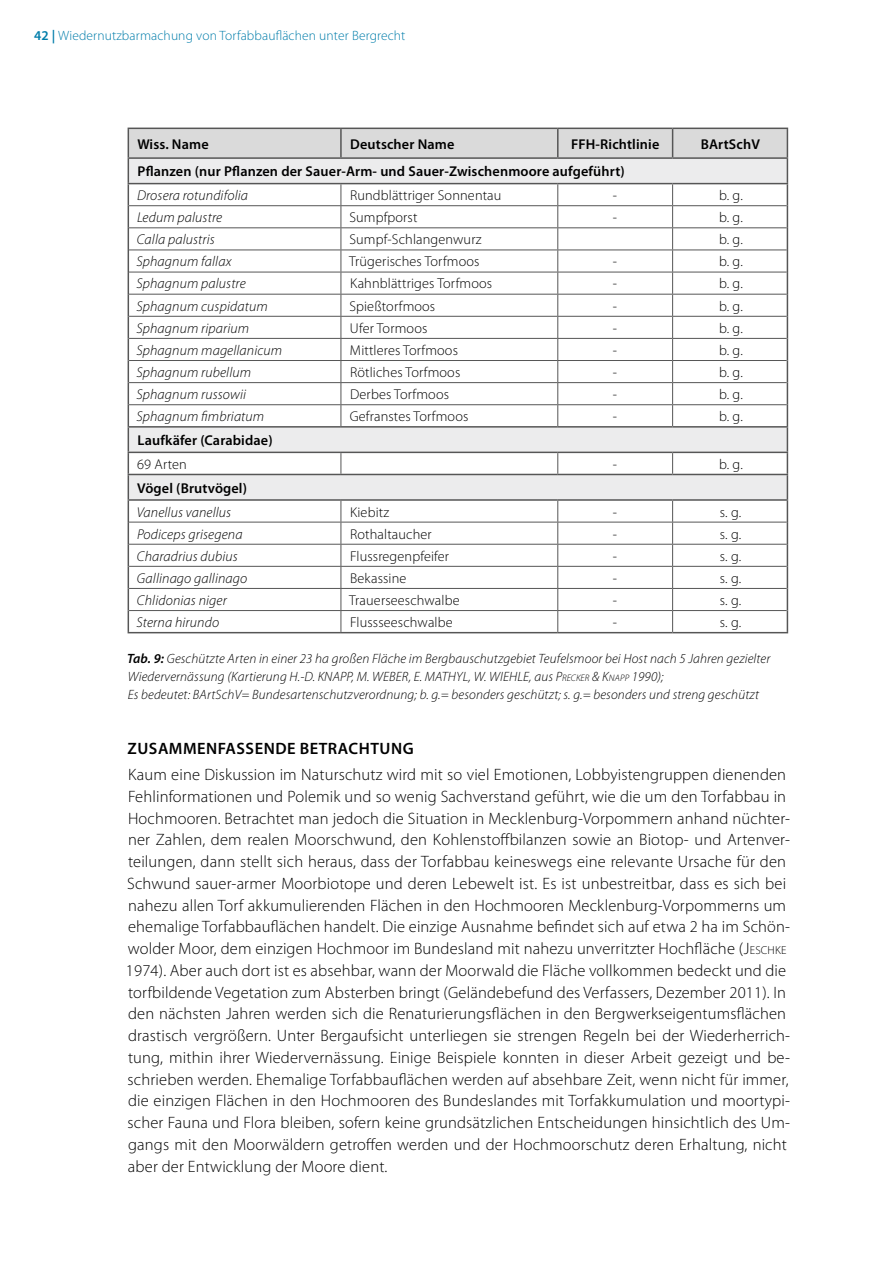
<style>
.page{position:relative;width:893px;height:1263px;background:#fff}
.page>*{position:absolute;margin:0;border:0;box-sizing:border-box;transform-origin:0 0}
.t1{font:300 16.5px/21.8px "Myriad Pro";letter-spacing:.01em;color:#000}
.t2{font:600 16.5px "Myriad Pro";letter-spacing:.03em;color:#000}
.t3{font:300 14.25px "Myriad Pro";letter-spacing:.01em;color:#000}
.t4{font:italic 300 14.25px "Myriad Pro";letter-spacing:.01em;color:#000}
.t5{font:600 14.25px "Myriad Pro";letter-spacing:.01em;color:#000}
.t6{font:italic 300 13.5px/18px "Myriad Pro";letter-spacing:.01em;color:#000}
.t7{font:300 13.5px "Myriad Pro";letter-spacing:.01em;color:#007daa}
.s1{font-weight:600}
.s2{font-style:inherit}
.s3{font-size:9.45px}
.s4{font-size:11.55px}
</style>
<div class="page">
<hr style="left:128px;top:632px;width:213px;height:1px;background:#565656">
<hr style="left:341px;top:632px;width:217px;height:1px;background:#565656">
<hr style="left:558px;top:632px;width:115px;height:1px;background:#565656">
<hr style="left:673px;top:632px;width:115px;height:1px;background:#565656">
<svg style="left:128px;top:128px;width:660px;height:504px"></svg>
<p class="t7" style="left:34px;top:27px;width:373px"><span class="s1">42 |</span> Wiedernutzbarmachung von Torfabbauflächen unter Bergrecht</p>
<p class="t5" style="left:137px;top:135px;width:73px">Wiss. Name</p>
<p class="t5" style="left:350px;top:135px;width:106px">Deutscher Name</p>
<p class="t5" style="left:571px;top:135px;width:90px">FFH-Richtlinie</p>
<p class="t5" style="left:701px;top:135px;width:61px">BArtSchV</p>
<p class="t5" style="left:138px;top:162px;width:489px">Pflanzen (nur Pflanzen der Sauer-Arm- und Sauer-Zwischenmoore aufgeführt)</p>
<p class="t4" style="left:137px;top:187px;width:113px">Drosera rotundifolia</p>
<p class="t3" style="left:350px;top:187px;width:153px">Rundblättriger Sonnentau</p>
<p class="t3" style="left:613px;top:187px;width:6px">-</p>
<p class="t3" style="left:719px;top:187px;width:25px">b. g.</p>
<p class="t4" style="left:137px;top:209px;width:87px">Ledum palustre</p>
<p class="t3" style="left:349px;top:209px;width:70px">Sumpfporst</p>
<p class="t3" style="left:613px;top:209px;width:6px">-</p>
<p class="t3" style="left:719px;top:209px;width:25px">b. g.</p>
<p class="t4" style="left:137px;top:231px;width:79px">Calla palustris</p>
<p class="t3" style="left:349px;top:231px;width:134px">Sumpf-Schlangenwurz</p>
<p class="t3" style="left:719px;top:231px;width:25px">b. g.</p>
<p class="t4" style="left:136px;top:253px;width:97px">Sphagnum fallax</p>
<p class="t3" style="left:349px;top:253px;width:132px">Trügerisches Torfmoos</p>
<p class="t3" style="left:613px;top:253px;width:6px">-</p>
<p class="t3" style="left:719px;top:253px;width:25px">b. g.</p>
<p class="t4" style="left:136px;top:275px;width:111px">Sphagnum palustre</p>
<p class="t3" style="left:350px;top:275px;width:144px">Kahnblättriges Torfmoos</p>
<p class="t3" style="left:613px;top:275px;width:6px">-</p>
<p class="t3" style="left:719px;top:275px;width:25px">b. g.</p>
<p class="t4" style="left:136px;top:297px;width:133px">Sphagnum cuspidatum</p>
<p class="t3" style="left:349px;top:297px;width:87px">Spießtorfmoos</p>
<p class="t3" style="left:613px;top:297px;width:6px">-</p>
<p class="t3" style="left:719px;top:297px;width:25px">b. g.</p>
<p class="t4" style="left:136px;top:319px;width:114px">Sphagnum riparium</p>
<p class="t3" style="left:350px;top:319px;width:79px">Ufer Tormoos</p>
<p class="t3" style="left:613px;top:319px;width:6px">-</p>
<p class="t3" style="left:719px;top:319px;width:25px">b. g.</p>
<p class="t4" style="left:136px;top:341px;width:147px">Sphagnum magellanicum</p>
<p class="t3" style="left:350px;top:341px;width:110px">Mittleres Torfmoos</p>
<p class="t3" style="left:613px;top:341px;width:6px">-</p>
<p class="t3" style="left:719px;top:341px;width:25px">b. g.</p>
<p class="t4" style="left:136px;top:364px;width:116px">Sphagnum rubellum</p>
<p class="t3" style="left:350px;top:364px;width:112px">Rötliches Torfmoos</p>
<p class="t3" style="left:613px;top:364px;width:6px">-</p>
<p class="t3" style="left:719px;top:364px;width:25px">b. g.</p>
<p class="t4" style="left:136px;top:386px;width:111px">Sphagnum russowii</p>
<p class="t3" style="left:350px;top:386px;width:100px">Derbes Torfmoos</p>
<p class="t3" style="left:613px;top:386px;width:6px">-</p>
<p class="t3" style="left:719px;top:386px;width:25px">b. g.</p>
<p class="t4" style="left:136px;top:408px;width:129px">Sphagnum fimbriatum</p>
<p class="t3" style="left:350px;top:408px;width:120px">Gefranstes Torfmoos</p>
<p class="t3" style="left:613px;top:408px;width:6px">-</p>
<p class="t3" style="left:719px;top:408px;width:25px">b. g.</p>
<p class="t5" style="left:138px;top:431px;width:137px">Laufkäfer (Carabidae)</p>
<p class="t3" style="left:137px;top:455px;width:51px">69 Arten</p>
<p class="t3" style="left:613px;top:455px;width:6px">-</p>
<p class="t3" style="left:719px;top:455px;width:25px">b. g.</p>
<p class="t5" style="left:137px;top:479px;width:111px">Vögel (Brutvögel)</p>
<p class="t4" style="left:137px;top:503px;width:96px">Vanellus vanellus</p>
<p class="t3" style="left:350px;top:503px;width:41px">Kiebitz</p>
<p class="t3" style="left:613px;top:503px;width:6px">-</p>
<p class="t3" style="left:720px;top:503px;width:23px">s. g.</p>
<p class="t4" style="left:137px;top:525px;width:107px">Podiceps grisegena</p>
<p class="t3" style="left:350px;top:525px;width:83px">Rothaltaucher</p>
<p class="t3" style="left:613px;top:525px;width:6px">-</p>
<p class="t3" style="left:720px;top:525px;width:23px">s. g.</p>
<p class="t4" style="left:137px;top:547px;width:102px">Charadrius dubius</p>
<p class="t3" style="left:350px;top:547px;width:100px">Flussregenpfeifer</p>
<p class="t3" style="left:613px;top:547px;width:6px">-</p>
<p class="t3" style="left:720px;top:547px;width:23px">s. g.</p>
<p class="t4" style="left:137px;top:569px;width:112px">Gallinago gallinago</p>
<p class="t3" style="left:350px;top:569px;width:58px">Bekassine</p>
<p class="t3" style="left:613px;top:569px;width:6px">-</p>
<p class="t3" style="left:720px;top:569px;width:23px">s. g.</p>
<p class="t4" style="left:137px;top:592px;width:91px">Chlidonias niger</p>
<p class="t3" style="left:349px;top:591px;width:112px">Trauerseeschwalbe</p>
<p class="t3" style="left:613px;top:591px;width:6px">-</p>
<p class="t3" style="left:720px;top:591px;width:23px">s. g.</p>
<p class="t4" style="left:136px;top:613px;width:84px">Sterna hirundo</p>
<p class="t3" style="left:350px;top:613px;width:104px">Flussseeschwalbe</p>
<p class="t3" style="left:613px;top:613px;width:6px">-</p>
<p class="t3" style="left:720px;top:613px;width:23px">s. g.</p>
<p class="t6" style="left:127px;top:650px;width:645px"><span class="s1">Tab. 9:</span> Geschützte Arten in einer 23 ha großen Fläche im Bergbauschutzgebiet Teufelsmoor bei Host nach 5 Jahren gezielter<br>Wiedervernässung (Kartierung H.-D. KNAPP, M. WEBER, E. MATHYL, W. WIEHLE, aus <span class="s2">P</span><span class="s3">RECKER</span> <span class="s2">&amp; K</span><span class="s3">NAPP</span> 1990);<br>Es bedeutet: BArtSchV= Bundesartenschutzverordnung; b. g.= besonders geschützt; s. g.= besonders und streng geschützt</p>
<p class="t2" style="left:128px;top:738px;width:255px">Zusammenfassende Betrachtung</p>
<p class="t1" style="left:126px;top:764px;width:666px">Kaum eine Diskussion im Naturschutz wird mit so viel Emotionen, Lobbyistengruppen dienenden Fehlinformationen und Polemik und so wenig Sachverstand geführt, wie die um den Torfabbau in Hochmooren. Betrachtet man jedoch die Situation in Mecklenburg-Vorpommern anhand nüchter&shy;ner Zahlen, dem realen Moorschwund, den Kohlenstoffbilanzen sowie an Biotop- und Artenver&shy;teilungen, dann stellt sich heraus, dass der Torfabbau keineswegs eine relevante Ursache für den Schwund sauer-armer Moorbiotope und deren Lebewelt ist. Es ist unbestreitbar, dass es sich bei nahezu allen Torf akkumulierenden Flächen in den Hochmooren Mecklenburg-Vorpommerns um ehemalige Torfabbauflächen handelt. Die einzige Ausnahme befindet sich auf etwa 2 ha im Schön&shy;wolder Moor, dem einzigen Hochmoor im Bundesland mit nahezu unverritzter Hochfläche (<span class="s2">J</span><span class="s4">ESCHKE </span>1974). Aber auch dort ist es absehbar, wann der Moorwald die Fläche vollkommen bedeckt und die torfbildende Vegetation zum Absterben bringt (Geländebefund des Verfassers, Dezember 2011). In den nächsten Jahren werden sich die Renaturierungsflächen in den Bergwerkseigentumsflächen drastisch vergrößern. Unter Bergaufsicht unterliegen sie strengen Regeln bei der Wiederherrich&shy;tung, mithin ihrer Wiedervernässung. Einige Beispiele konnten in dieser Arbeit gezeigt und be&shy;schrieben werden. Ehemalige Torfabbauflächen werden auf absehbare Zeit, wenn nicht für immer, die einzigen Flächen in den Hochmooren des Bundeslandes mit Torfakkumulation und moortypi&shy;scher Fauna und Flora bleiben, sofern keine grundsätzlichen Entscheidungen hinsichtlich des Um&shy;gangs mit den Moorwäldern getroffen werden und der Hochmoorschutz deren Erhaltung, nicht aber der Entwicklung der Moore dient.</p>
</div>
